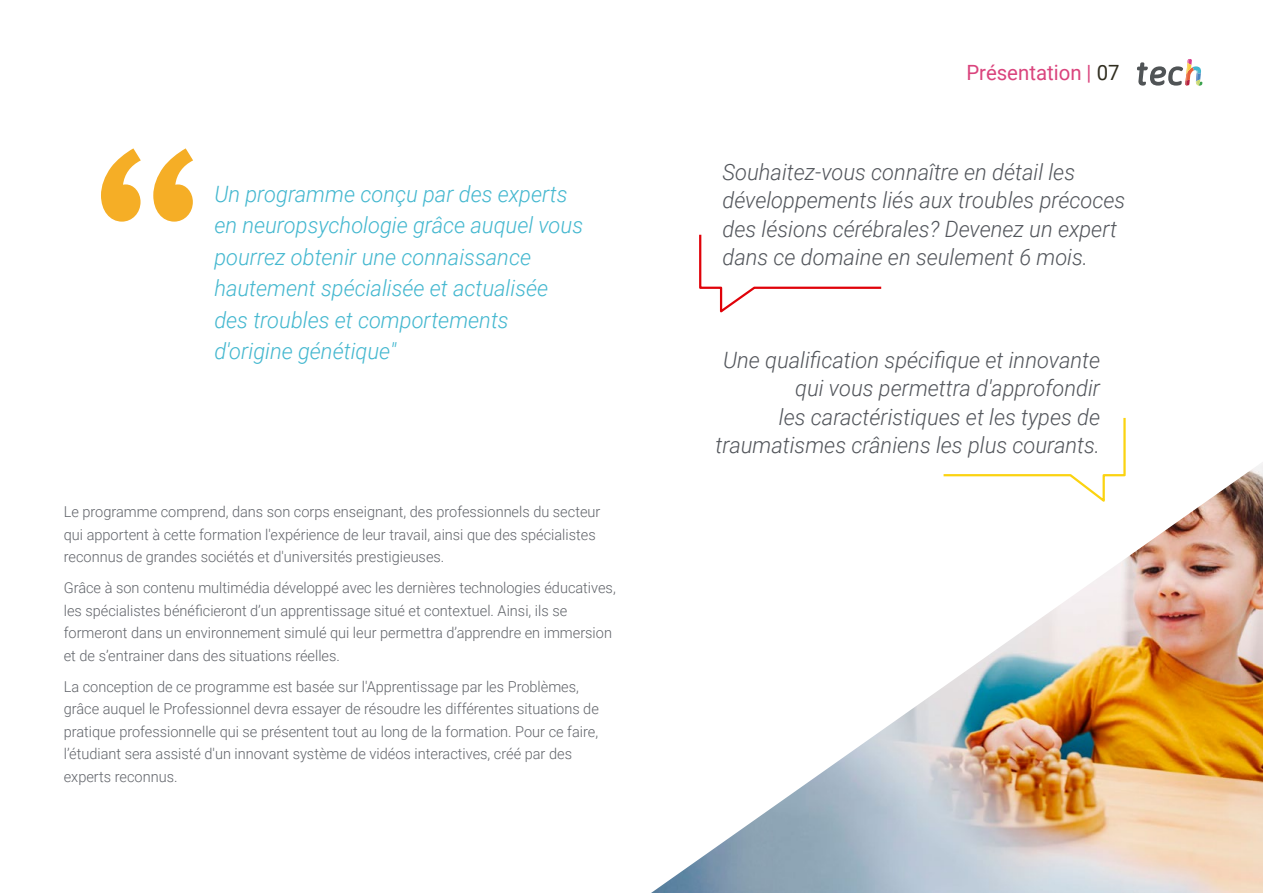
<style>
.page{position:relative;width:1263px;height:893px;background:#fff}
.page>*{position:absolute;margin:0;border:0;box-sizing:border-box;transform-origin:0 0}
.t1{font:italic 300 22.5px/28.5px "Roboto";color:#52555b;text-align:right}
.t2{font:italic 300 22.5px/31.5px "Roboto";color:#43b7cf}
.t3{font:21px "Roboto";color:#da447d}
.t4{font:300 15px/22.5px "Roboto";color:#61646a}
.s1{color:#312e20}
</style>
<div class="page">
<svg style="left:101px;top:148px;width:92px;height:74px"></svg>
<svg style="left:1137px;top:59px;width:65px;height:27px"></svg>
<svg style="left:1123px;top:417px;width:3px;height:44px"></svg>
<svg style="left:699px;top:234px;width:183px;height:79px"></svg>
<img style="left:651px;top:461px;width:612px;height:432px">
<h1 class="t2" style="left:214px;top:177px;width:370px">Un programme conçu par des experts en neuropsychologie grâce auquel vous pourrez obtenir une connaissance hautement spécialisée et actualisée des troubles et comportements d'origine génétique"</h1>
<p class="t4" style="left:64px;top:500px;width:538px">Le programme comprend, dans son corps enseignant, des professionnels du secteur qui apportent à cette formation l'expérience de leur travail, ainsi que des spécialistes reconnus de grandes sociétés et d'universités prestigieuses.</p>
<p class="t4" style="left:64px;top:576px;width:553px">Grâce à son contenu multimédia développé avec les dernières technologies éducatives, les spécialistes bénéficieront d’un apprentissage situé et contextuel. Ainsi, ils se formeront dans un environnement simulé qui leur permettra d’apprendre en immersion et de s’entrainer dans des situations réelles.</p>
<p class="t4" style="left:64px;top:675px;width:537px">La conception de ce programme est basée sur l'Apprentissage par les Problèmes, grâce auquel le Professionnel devra essayer de résoudre les différentes situations de pratique professionnelle qui se présentent tout au long de la formation. Pour ce faire, l’étudiant sera assisté d'un innovant système de vidéos interactives, créé par des experts reconnus.</p>
<h2 class="t3" style="left:966px;top:57px;width:155px">Présentation | <span class="s1">07</span></h2>
<h1 class="t1" style="left:722px;top:156px;width:404px;text-align:left">Souhaitez-vous connaître en détail les développements liés aux troubles précoces des lésions cérébrales? Devenez un expert dans ce domaine en seulement 6 mois.</h1>
<h1 class="t1" style="left:716px;top:345px;width:386px">Une qualification spécifique et innovante qui vous permettra d'approfondir<br>les caractéristiques et les types de traumatismes crâniens les plus courants.</h1>
</div>
